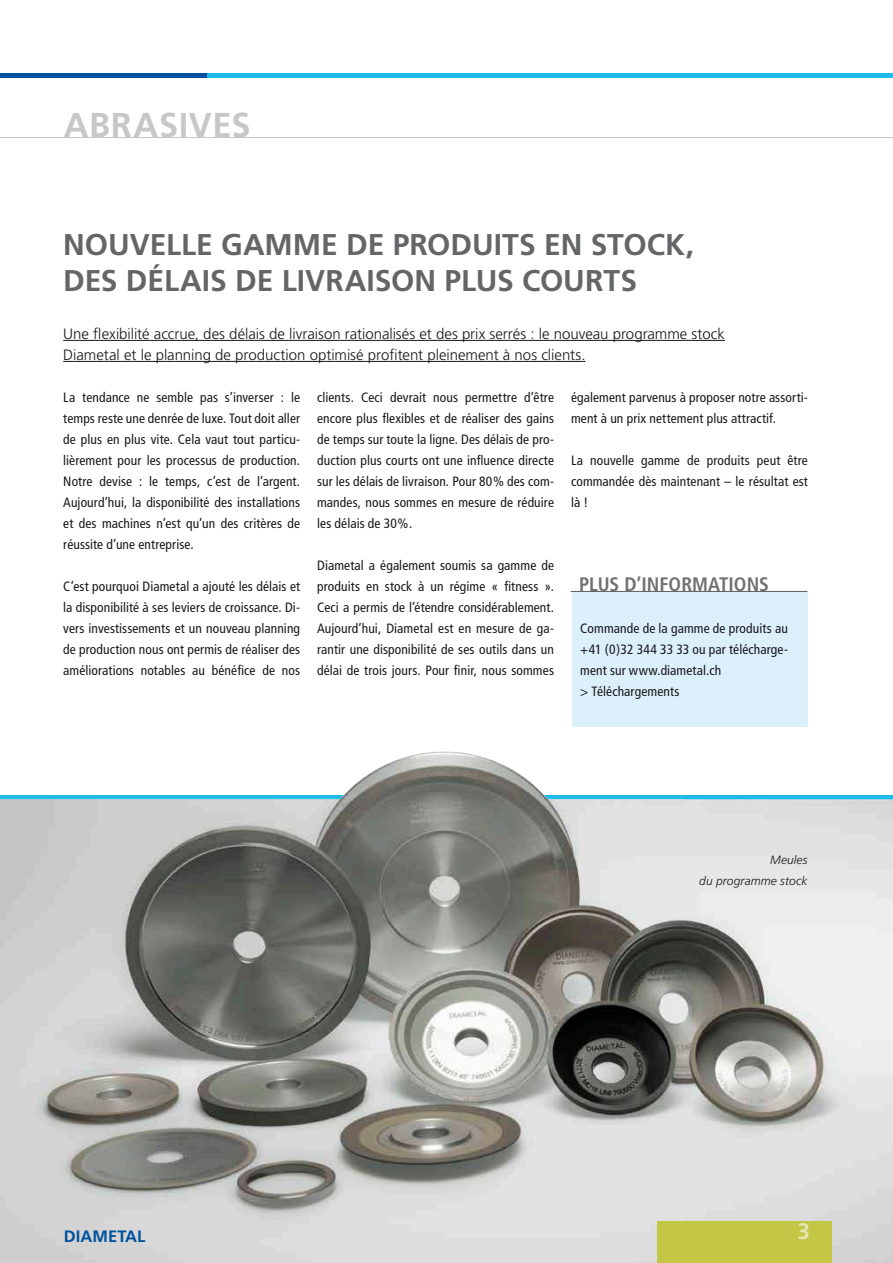
<style>
.page{position:relative;width:893px;height:1263px;background:#fff}
.page>*{position:absolute;margin:0;border:0;box-sizing:border-box;transform-origin:0 0}
.t1{font:700 34.5px "Frutiger";letter-spacing:.015em;color:#c6c7c9}
.t2{font:700 30px/36px "Frutiger";color:#646567}
.t3{font:700 22.5px "Frutiger";color:#e5e5b2}
.t4{font:700 condensed 19.5px "Frutiger";color:#707173}
.t5{font:700 16.5px "Frutiger";letter-spacing:.005em;color:#00519e}
.t6{font:300 15px/21px "Frutiger";color:#1a171c}
.t7{font:condensed 13.5px/21px "Frutiger";letter-spacing:.01em;color:#1a171c;text-align:justify}
.t8{font:italic 300 12px/21px "Frutiger";letter-spacing:.01em;color:#1a171c;text-align:right}
</style>
<div class="page">
<hr style="left:0;top:74px;width:893px;height:4px;background:#1dbbea">
<hr style="left:0;top:74px;width:206px;height:4px;background:#00519e">
<hr style="left:0;top:137px;width:893px;height:1px;background:#c6c7c9">
<img style="left:0;top:631px;width:893px;height:632px">
<div style="left:657px;top:1222px;width:174px;height:41px;background:#c4c645"></div>
<div style="left:572px;top:591px;width:235px;height:135px;background:#dbf0fa"></div>
<hr style="left:63px;top:340px;width:662px;height:1px;background:#1a171c">
<hr style="left:63px;top:361px;width:522px;height:1px;background:#1a171c">
<hr style="left:571px;top:591px;width:236px;height:1px;background:#646567">
<h1 class="t1" style="left:64px;top:105px;width:188px">ABRASIVES</h1>
<h2 class="t2" style="left:63px;top:227px;width:632px">NOUVELLE GAMME DE PRODUITS EN STOCK,<br>DES DÉLAIS DE LIVRAISON PLUS COURTS</h2>
<p class="t6" style="left:63px;top:323px;width:663px">Une flexibilité accrue, des délais de livraison rationalisés et des prix serrés : le nouveau programme stock<br>Diametal et le planning de production optimisé profitent pleinement à nos clients.</p>
<p class="t7" style="left:63px;top:387px;width:238px">La tendance ne semble pas s’inverser : le temps reste une denrée de luxe. Tout doit aller de plus en plus vite. Cela vaut tout particu&shy;lièrement pour les processus de production.<br>Notre devise : le temps, c’est de l’argent.<br>Aujourd’hui, la disponibilité des installations et des machines n’est qu’un des critères de réussite d’une entreprise.</p>
<p class="t7" style="left:63px;top:576px;width:238px">C’est pourquoi Diametal a ajouté les délais et la disponibilité à ses leviers de croissance. Di&shy;vers investissements et un nouveau planning de production nous ont permis de réaliser des améliorations notables au bénéfice de nos</p>
<p class="t7" style="left:317px;top:387px;width:238px">clients. Ceci devrait nous permettre d’être encore plus flexibles et de réaliser des gains de temps sur toute la ligne. Des délais de pro&shy;duction plus courts ont une influence directe sur les délais de livraison. Pour 80% des com&shy;mandes, nous sommes en mesure de réduire les délais de 30%.</p>
<p class="t7" style="left:317px;top:555px;width:238px">Diametal a également soumis sa gamme de produits en stock à un régime « fitness ».<br>Ceci a permis de l’étendre considérablement.<br>Aujourd’hui, Diametal est en mesure de ga&shy;rantir une disponibilité de ses outils dans un délai de trois jours. Pour finir, nous sommes</p>
<p class="t7" style="left:571px;top:387px;width:238px">également parvenus à proposer notre assorti&shy;ment à un prix nettement plus attractif.</p>
<p class="t7" style="left:571px;top:450px;width:238px">La nouvelle gamme de produits peut être commandée dès maintenant – le résultat est là !</p>
<h3 class="t4" style="left:579px;top:573px;width:191px">PLUS D’INFORMATIONS</h3>
<p class="t7" style="left:580px;top:618px;width:209px;text-align:left">Commande de la gamme de produits au +41 (0)32 344 33 33 ou par télécharge&shy;ment sur www.diametal.ch<br>&gt; Téléchargements</p>
<p class="t5" style="left:64px;top:1226px;width:83px">DIAMETAL</p>
<p class="t8" style="left:699px;top:849px;width:110px">Meules<br>du programme stock</p>
<h3 class="t3" style="left:797px;top:1218px;width:14px">3</h3>
</div>
